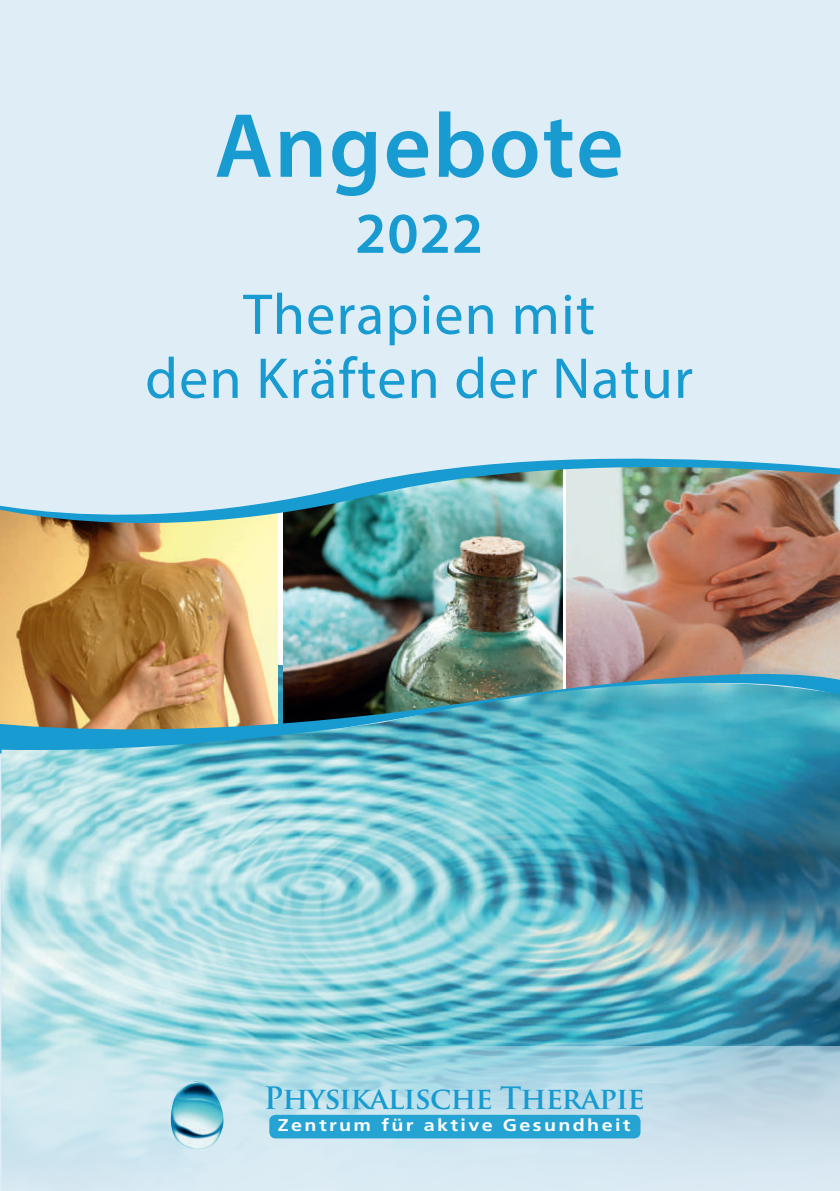
<style>
.page{position:relative;width:840px;height:1191px;background:#fff}
.page>*{position:absolute;margin:0;border:0;box-sizing:border-box;transform-origin:0 0}
.t1{font:600 92px "Myriad Pro";letter-spacing:.02em;color:#179bd1}
.t2{font:58px/64px "Myriad Pro";letter-spacing:.02em;color:#179bd1;text-align:center}
.t3{font:600 58px "Myriad Pro";color:#179bd1}
.t4{font:700 30px "Trajan Pro";letter-spacing:-.03em;color:#179bd1}
.t5{font:700 17px "Frutiger LT Std";letter-spacing:.12em;color:#fdfdfd;scale:1.16 1}
</style>
<div class="page">
<img style="left:0;top:558px;width:277px;height:81px">
<img style="left:283px;top:558px;width:280px;height:81px">
<img style="left:566px;top:558px;width:273px;height:81px">
<img style="left:0;top:639px;width:839px;height:407px">
<img style="left:0;top:549px;width:839px;height:9px">
<img style="left:2px;top:683px;width:837px;height:363px">
<svg style="left:0;top:269px;width:839px;height:280px;background:#cadade"></svg>
<div style="left:0;top:0;width:839px;height:269px;background:#dfedf6"></div>
<svg style="left:0;top:1046px;width:839px;height:145px;background:#c4e0eb"></svg>
<img style="left:164px;top:1073px;width:65px;height:84px">
<div style="left:269px;top:1114px;width:371px;height:24px;background:#25a3d2;border-radius:6px"></div>
<h1 class="t1" style="left:214px;top:87px;width:410px">Angebote</h1>
<p class="t3" style="left:355px;top:196px;width:129px">2022</p>
<p class="t2" style="left:145px;top:281px;width:549px">Therapien mit<br>den Kräften der Natur</p>
<p class="t4" style="left:263px;top:1079px;width:382px">Physikalische Therapie</p>
<p class="t5" style="left:278px;top:1115px;width:305px">Zentrum für aktive Gesundheit</p>
</div>
